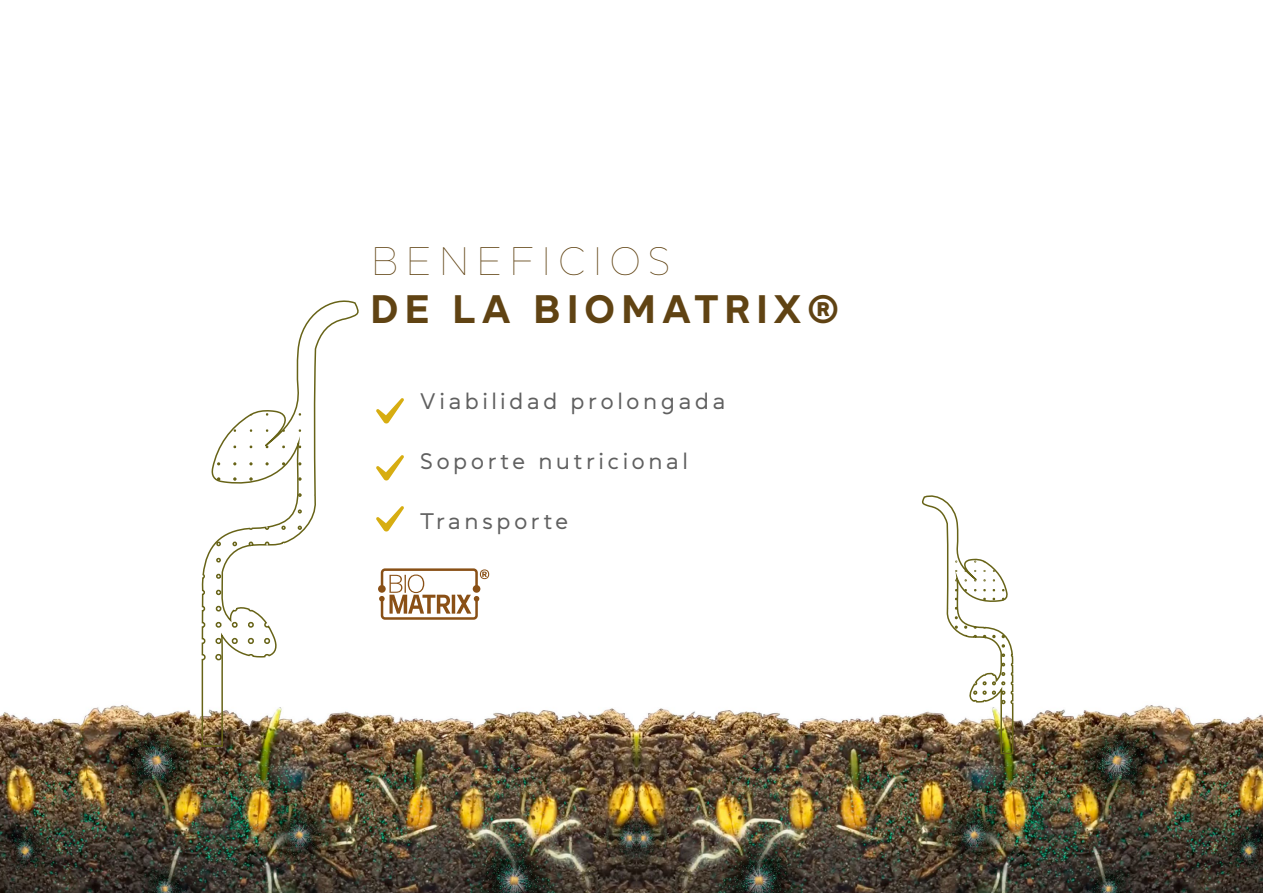
<style>
.page{position:relative;width:1263px;height:893px;background:#fff}
.page>*{position:absolute;margin:0;border:0;box-sizing:border-box;transform-origin:0 0}
.t1{font:700 39.75px "Daikon";letter-spacing:.15em;color:#604313}
.t2{font:100 39.75px "Daikon";letter-spacing:.15em;color:#604313}
.t3{font:22.5px "Daikon";letter-spacing:.15em;color:#606060}
</style>
<div class="page">
<img style="left:0;top:573px;width:1263px;height:320px">
<svg style="left:376px;top:398px;width:28px;height:26px"></svg>
<svg style="left:376px;top:455px;width:28px;height:26px"></svg>
<svg style="left:376px;top:506px;width:28px;height:26px"></svg>
<svg style="left:201px;top:300px;width:159px;height:448px"></svg>
<svg style="left:264px;top:638px;width:6px;height:6px"></svg>
<svg style="left:248px;top:622px;width:6px;height:6px"></svg>
<svg style="left:248px;top:638px;width:6px;height:6px"></svg>
<svg style="left:232px;top:622px;width:6px;height:6px"></svg>
<svg style="left:232px;top:638px;width:6px;height:6px"></svg>
<svg style="left:216px;top:541px;width:5px;height:5px"></svg>
<svg style="left:216px;top:558px;width:5px;height:5px"></svg>
<svg style="left:216px;top:574px;width:5px;height:5px"></svg>
<svg style="left:216px;top:590px;width:5px;height:5px"></svg>
<svg style="left:216px;top:606px;width:5px;height:6px"></svg>
<svg style="left:216px;top:622px;width:6px;height:6px"></svg>
<div style="left:215px;top:638px;width:7px;height:6px;border:2px solid #676317;border-radius:50%"></div>
<div style="left:215px;top:654px;width:7px;height:6px;border:2px solid #676317;border-radius:50%"></div>
<svg style="left:232px;top:541px;width:5px;height:5px"></svg>
<svg style="left:281px;top:526px;width:5px;height:4px"></svg>
<svg style="left:217px;top:477px;width:3px;height:4px"></svg>
<svg style="left:233px;top:477px;width:4px;height:4px"></svg>
<svg style="left:249px;top:462px;width:4px;height:3px"></svg>
<svg style="left:249px;top:477px;width:4px;height:4px"></svg>
<svg style="left:265px;top:462px;width:4px;height:4px"></svg>
<svg style="left:298px;top:477px;width:4px;height:4px"></svg>
<svg style="left:298px;top:493px;width:4px;height:4px"></svg>
<svg style="left:298px;top:509px;width:4px;height:4px"></svg>
<svg style="left:298px;top:526px;width:4px;height:4px"></svg>
<svg style="left:921px;top:495px;width:93px;height:260px"></svg>
<svg style="left:379px;top:568px;width:110px;height:53px"></svg>
<div style="left:378px;top:585px;width:8px;height:8px;background:#895016;border-radius:50%"></div>
<h1 class="t2" style="left:371px;top:242px;width:302px">BENEFICIOS</h1>
<h1 class="t1" style="left:371px;top:289px;width:470px">DE LA BIOMATRIX®</h1>
<p class="t3" style="left:420px;top:390px;width:307px">Viabilidad prolongada</p>
<p class="t3" style="left:420px;top:450px;width:269px">Soporte nutricional</p>
<p class="t3" style="left:420px;top:510px;width:150px">Transporte</p>
</div>
